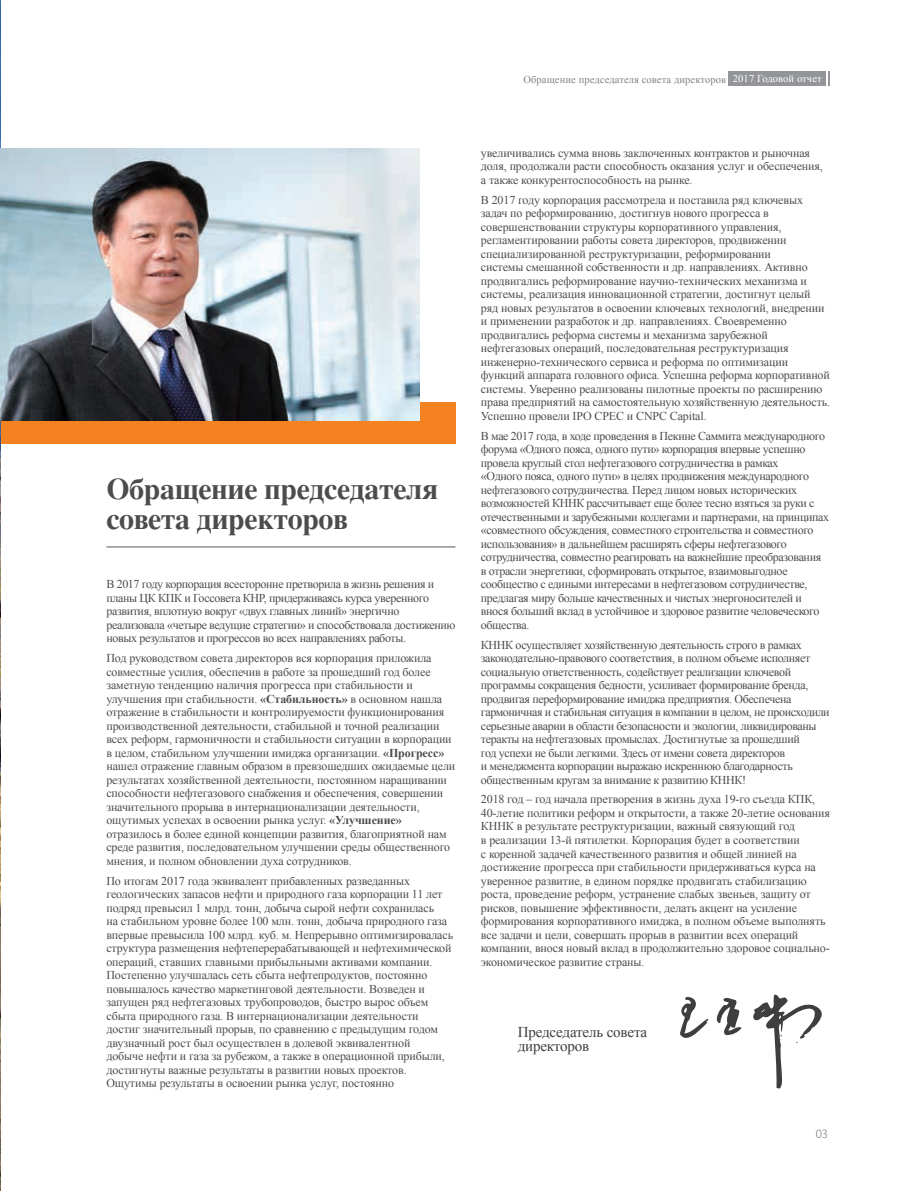
<style>
.page{position:relative;width:915px;height:1191px;background:#fff}
.page>*{position:absolute;margin:0;border:0;box-sizing:border-box;transform-origin:0 0}
.t1{font:700 30px/30px "Times";letter-spacing:-.015em;color:#4b4c4d}
.t2{font:15px/14.2px "Times New Roman";letter-spacing:-.01em;color:#3e3e3f}
.t3{font:300 12.75px "Myriad Pro";color:#69696c}
.t4{font:12px/13.5px "Times New Roman";letter-spacing:-.01em;color:#4b4c4d}
.t5{font:12px/13.5px "Times New Roman";letter-spacing:-.03em;color:#4b4c4d}
.t6{font:10.5px "Times New Roman";letter-spacing:.01em;color:#808285}
.t7{font:10.5px "Times New Roman";letter-spacing:.01em;color:#fff}
.s1{font-weight:700}
</style>
<div class="page">
<div style="left:728px;top:71px;width:97px;height:15px;background:#939598"></div>
<svg style="left:828px;top:71px;width:1px;height:15px"></svg>
<div style="left:0;top:402px;width:455px;height:42px;background:#f58220"></div>
<img style="left:0;top:0;width:1px;height:1191px">
<svg style="left:753px;top:994px;width:68px;height:94px"></svg>
<svg style="left:680px;top:997px;width:61px;height:41px"></svg>
<img style="left:0;top:149px;width:420px;height:271px">
<hr style="left:106px;top:546px;width:349px;height:1px;background:#57585a">
<p class="t7" style="left:732px;top:72px;width:90px">2017 Годовой отчет</p>
<p class="t6" style="left:523px;top:72px;width:204px">Обращение председателя совета директоров</p>
<h1 class="t1" style="left:106px;top:470px;width:333px">Обращение председателя совета директоров</h1>
<p class="t5" style="left:106px;top:577px;width:350px">В 2017 году корпорация всесторонне претворила в жизнь решения и планы ЦК КПК и Госсовета КНР, придерживаясь курса уверенного развития, вплотную вокруг «двух главных линий» энергично реализовала «четыре ведущие стратегии» и способствовала достижению новых результатов и прогрессов во всех направлениях работы.</p>
<p class="t4" style="left:106px;top:651px;width:350px">Под руководством совета директоров вся корпорация приложила совместные усилия, обеспечив в работе за прошедший год более заметную тенденцию наличия прогресса при стабильности и улучшения при стабильности. <span class="s1">«Стабильность»</span> в основном нашла отражение в стабильности и контролируемости функционирования производственной деятельности, стабильной и точной реализации всех реформ, гармоничности и стабильности ситуации в корпорации в целом, стабильном улучшении имиджа организации. <span class="s1">«Прогресс» </span>нашел отражение главным образом в превзошедших ожидаемые цели результатах хозяйственной деятельности, постоянном наращивании способности нефтегазового снабжения и обеспечения, совершении значительного прорыва в интернационализации деятельности, ощутимых успехах в освоении рынка услуг. <span class="s1">«Улучшение» </span>отразилось в более единой концепции развития, благоприятной нам среде развития, последовательном улучшении среды общественного мнения, и полном обновлении духа сотрудников.</p>
<p class="t4" style="left:106px;top:874px;width:348px">По итогам 2017 года эквивалент прибавленных разведанных геологических запасов нефти и природного газа корпорации 11 лет подряд превысил 1 млрд. тонн, добыча сырой нефти сохранилась<br>на стабильном уровне более 100 млн. тонн, добыча природного газа впервые превысила 100 млрд. куб. м. Непрерывно оптимизировалась структура размещения нефтеперерабатывающей и нефтехимической операций, ставших главными прибыльными активами компании.<br>Постепенно улучшалась сеть сбыта нефтепродуктов, постоянно повышалось качество маркетинговой деятельности. Возведен и запущен ряд нефтегазовых трубопроводов, быстро вырос объем сбыта природного газа. В интернационализации деятельности достиг значительный прорыв, по сравнению с предыдущим годом двузначный рост был осуществлен в долевой эквивалентной<br>добыче нефти и газа за рубежом, а также в операционной прибыли, достигнуты важные результаты в развитии новых проектов.<br>Ощутимы результаты в освоении рынка услуг, постоянно</p>
<p class="t4" style="left:480px;top:146px;width:343px">увеличивались сумма вновь заключенных контрактов и рыночная доля, продолжали расти способность оказания услуг и обеспечения, а также конкурентоспособность на рынке.</p>
<p class="t4" style="left:480px;top:193px;width:350px">В 2017 году корпорация рассмотрела и поставила ряд ключевых задач по реформированию, достигнув нового прогресса в совершенствовании структуры корпоративного управления, регламентировании работы совета директоров, продвижении специализированной реструктуризации, реформировании<br>системы смешанной собственности и др. направлениях. Активно продвигались реформирование научно-технических механизма и системы, реализация инновационной стратегии, достигнут целый ряд новых результатов в освоении ключевых технологий, внедрении и применении разработок и др. направлениях. Своевременно продвигались реформа системы и механизма зарубежной нефтегазовых операций, последовательная реструктуризация инженерно-технического сервиса и реформа по оптимизации функций аппарата головного офиса. Успешна реформа корпоративной системы. Уверенно реализованы пилотные проекты по расширению права предприятий на самостоятельную хозяйственную деятельность.<br>Успешно провели IPO CPEC и CNPC Capital.</p>
<p class="t5" style="left:480px;top:428px;width:349px">В мае 2017 года, в ходе проведения в Пекине Саммита международного форума «Одного пояса, одного пути» корпорация впервые успешно провела круглый стол нефтегазового сотрудничества в рамках<br>«Одного пояса, одного пути» в целях продвижения международного нефтегазового сотрудничества. Перед лицом новых исторических возможностей КННК рассчитывает еще более тесно взяться за руки с отечественными и зарубежными коллегами и партнерами, на принципах «совместного обсуждения, совместного строительства и совместного использования» в дальнейшем расширять сферы нефтегазового сотрудничества, совместно реагировать на важнейшие преобразования в отрасли энергетики, сформировать открытое, взаимовыгодное сообщество с едиными интересами в нефтегазовом сотрудничестве, предлагая миру больше качественных и чистых энергоносителей и внося больший вклад в устойчивое и здоровое развитие человеческого общества.</p>
<p class="t5" style="left:480px;top:637px;width:350px">КННК осуществляет хозяйственную деятельность строго в рамках законодательно-правового соответствия, в полном объеме исполняет социальную ответственность, содействует реализации ключевой программы сокращения бедности, усиливает формирование бренда, продвигая переформирование имиджа предприятия. Обеспечена гармоничная и стабильная ситуация в компании в целом, не происходили серьезные аварии в области безопасности и экологии, ликвидированы теракты на нефтегазовых промыслах. Достигнутые за прошедший<br>год успехи не были легкими. Здесь от имени совета директоров<br>и менеджмента корпорации выражаю искреннюю благодарность общественным кругам за внимание к развитию КННК!</p>
<p class="t4" style="left:480px;top:792px;width:350px">2018 год – год начала претворения в жизнь духа 19-го съезда КПК, 40-летие политики реформ и открытости, а также 20-летие основания КННК в результате реструктуризации, важный связующий год<br>в реализации 13-й пятилетки. Корпорация будет в соответствии<br>с коренной задачей качественного развития и общей линией на достижение прогресса при стабильности придерживаться курса на уверенное развитие, в едином порядке продвигать стабилизацию роста, проведение реформ, устранение слабых звеньев, защиту от рисков, повышение эффективности, делать акцент на усиление формирования корпоративного имиджа, в полном объеме выполнять все задачи и цели, совершать прорыв в развитии всех операций компании, внося новый вклад в продолжительно здоровое социально&shy;экономическое развитие страны.</p>
<p class="t2" style="left:517px;top:1024px;width:131px">Председатель совета директоров</p>
<p class="t3" style="left:815px;top:1126px;width:14px">03</p>
</div>
